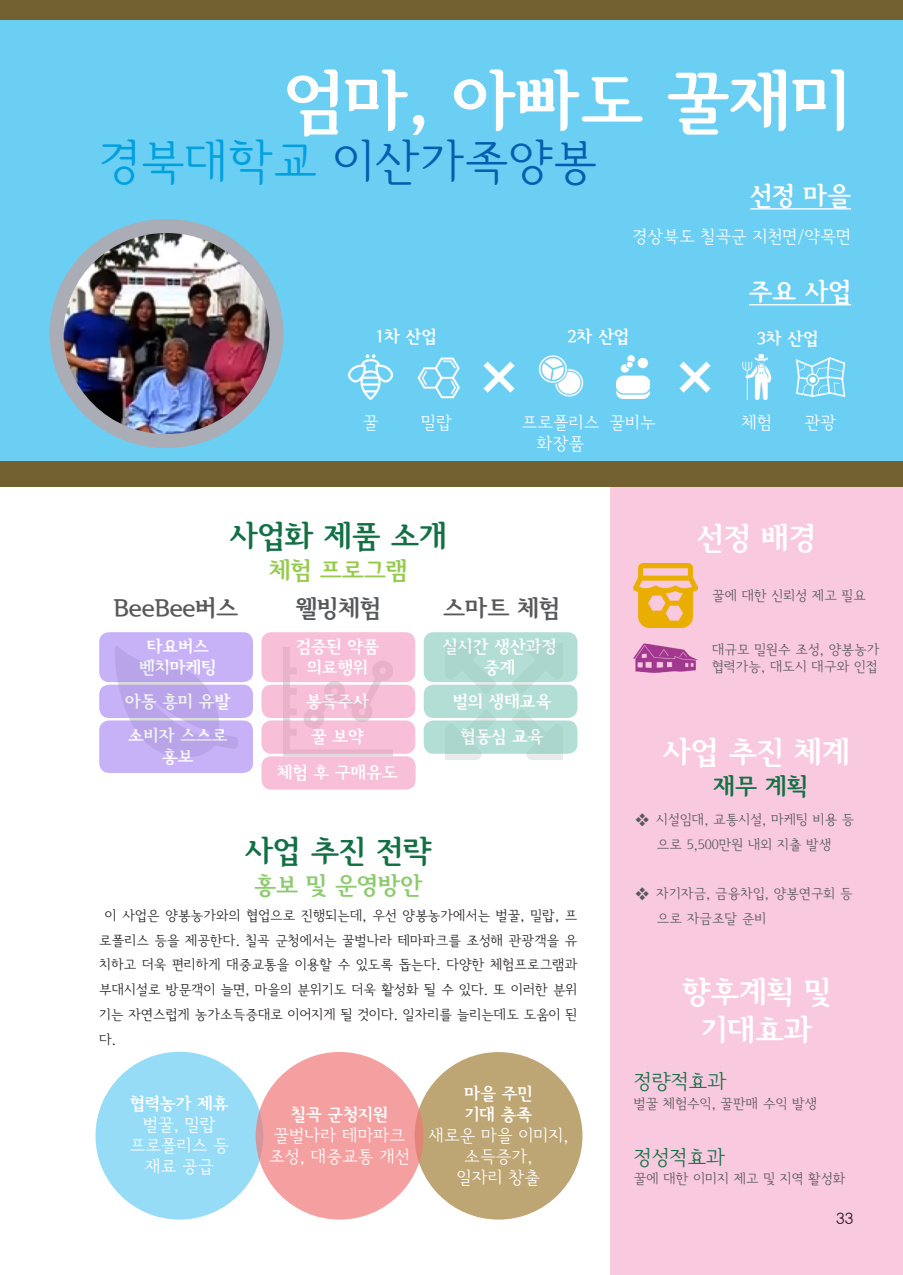
<style>
.page{position:relative;width:903px;height:1275px;background:#fff}
.page>*{position:absolute;margin:0;border:0;box-sizing:border-box;transform-origin:0 0}
.t1{font:70px "Seoul Hangang EB";color:#fff}
.t2{font:49px "Seoul Hangang L";color:#0160ae}
.t3{font:31.5px "Seoul Hangang EB";color:#fff}
.t4{font:31.5px "Seoul Hangang EB";color:#127044}
.t5{font:26.25px "Seoul Hangang EB";color:#fff}
.t6{font:24.5px "Seoul Hangang EB";color:#57585a}
.t7{font:24.5px "Seoul Hangang EB";color:#8eca70}
.t8{font:24.5px "Seoul Hangang EB";color:#96ca4e}
.t9{font:24.5px "Seoul Hangang EB";color:#127044}
.t10{font:21px "Seoul Hangang L";color:#127044}
.t11{font:17.5px/21px "Seoul Hangang EB";color:#fff;text-align:center}
.t12{font:17.5px/21px "Seoul Hangang L";color:#fff;text-align:center}
.t13{font:14px/24.8px "Seoul Hangang L";color:#231f20;text-align:justify}
.t14{font:14px/16.8px "Seoul Hangang L";color:#57585a}
.t15{font:14px "Korean DREAM1 R";color:#231f20}
.s1{color:#00a0df}
.s2{font-size:17.5px}
</style>
<div class="page">
<div style="left:610px;top:486px;width:293px;height:789px;background:#f9cadf"></div>
<div style="left:0;top:0;width:903px;height:486px;background:#726030"></div>
<div style="left:0;top:20px;width:903px;height:441px;background:#6bcef3"></div>
<hr style="left:750px;top:208px;width:101px;height:1px;background:#fff">
<hr style="left:749px;top:304px;width:102px;height:1px;background:#fff">
<img style="left:634px;top:564px;width:63px;height:63px">
<img style="left:634px;top:643px;width:63px;height:30px">
<img style="left:57px;top:226px;width:219px;height:215px">
<div style="left:50px;top:219px;width:233px;height:229px;border:14px solid #aaadb6;border-radius:50%"></div>
<img style="left:99px;top:632px;width:164px;height:141px">
<img style="left:284px;top:682px;width:108px;height:74px">
<img style="left:446px;top:682px;width:116px;height:78px">
<div style="left:95px;top:1052px;width:168px;height:168px;background:#97dcf6;border-radius:50%"></div>
<div style="left:415px;top:1052px;width:167px;height:168px;background:#bda574;border-radius:50%"></div>
<div style="left:99px;top:632px;width:154px;height:50px;background:linear-gradient(to right,#c1abf1,#c7b1f7);border-radius:10px"></div>
<div style="left:99px;top:685px;width:154px;height:33px;background:linear-gradient(to right,#bca7ec,#c1acf1);border-radius:10px"></div>
<div style="left:99px;top:720px;width:154px;height:53px;background:linear-gradient(to right,#c4aef4,#c1acf1);border-radius:10px"></div>
<div style="left:261px;top:632px;width:154px;height:50px;background:linear-gradient(to right,#f6bed7,#f6bed7);border-radius:10px"></div>
<div style="left:261px;top:685px;width:154px;height:33px;background:linear-gradient(to right,#f2bad3,#f4bdd5);border-radius:10px"></div>
<div style="left:261px;top:720px;width:154px;height:34px;background:linear-gradient(to right,#f3bbd4,#f6bed7);border-radius:10px"></div>
<div style="left:424px;top:632px;width:153px;height:50px;background:#b3ded5;border-radius:10px"></div>
<div style="left:424px;top:685px;width:153px;height:33px;background:#b3ded5;border-radius:10px"></div>
<div style="left:424px;top:720px;width:153px;height:34px;background:#b3ded5;border-radius:10px"></div>
<div style="left:261px;top:756px;width:155px;height:34px;background:#f7bfd8;border-radius:10px"></div>
<div style="left:256px;top:1052px;width:167px;height:168px;background:#f5a0a0;border-radius:50%"></div>
<img style="left:417px;top:357px;width:43px;height:42px">
<img style="left:538px;top:355px;width:46px;height:42px">
<img style="left:616px;top:356px;width:33px;height:42px">
<img style="left:742px;top:355px;width:30px;height:44px">
<img style="left:483px;top:361px;width:32px;height:32px">
<img style="left:679px;top:361px;width:32px;height:32px">
<img style="left:347px;top:354px;width:47px;height:47px">
<img style="left:796px;top:357px;width:49px;height:41px">
<p class="t1" style="left:285px;top:58px;width:568px">엄마, 아빠도 꿀재미</p>
<p class="t2" style="left:99px;top:135px;width:499px"><span class="s1">경북대학교</span> 이산가족양봉</p>
<p class="t5" style="left:750px;top:179px;width:102px">선정 마을</p>
<p class="t12" style="left:632px;top:226px;width:220px">경상북도 칠곡군 지천면/약목면</p>
<p class="t5" style="left:749px;top:275px;width:104px">주요 사업</p>
<p class="t11" style="left:375px;top:326px;width:63px">1차 산업</p>
<p class="t11" style="left:568px;top:326px;width:63px">2차 산업</p>
<p class="t11" style="left:757px;top:327px;width:63px">3차 산업</p>
<p class="t12" style="left:421px;top:412px;width:32px">밀랍</p>
<p class="t12" style="left:522px;top:412px;width:79px">프로폴리스</p>
<p class="t12" style="left:537px;top:433px;width:49px">화장품</p>
<p class="t12" style="left:609px;top:412px;width:48px">꿀비누</p>
<p class="t12" style="left:741px;top:412px;width:32px">체험</p>
<p class="t12" style="left:363px;top:412px;width:17px">꿀</p>
<p class="t12" style="left:805px;top:412px;width:33px">관광</p>
<p class="t4" style="left:229px;top:516px;width:219px">사업화 제품 소개</p>
<p class="t8" style="left:269px;top:555px;width:140px">체험 프로그램</p>
<p class="t6" style="left:114px;top:593px;width:126px">BeeBee버스</p>
<p class="t6" style="left:296px;top:593px;width:87px">웰빙체험</p>
<p class="t6" style="left:443px;top:593px;width:119px">스마트 체험</p>
<p class="t11" style="left:139px;top:635px;width:78px">타요버스 벤치마케팅</p>
<p class="t11" style="left:125px;top:683px;width:107px;line-height:34.8px;text-align:left">아동 흥미 유발 소비자 스스로</p>
<p class="t11" style="left:162px;top:746px;width:33px">홍보</p>
<p class="t11" style="left:296px;top:635px;width:84px">검증된 약품 의료행위</p>
<p class="t11" style="left:306px;top:683px;width:65px;line-height:35.9px;text-align:left">봉독주사 꿀 보약</p>
<p class="t11" style="left:277px;top:762px;width:122px">체험 후 구매유도</p>
<p class="t11" style="left:443px;top:635px;width:115px">실시간 생산과정 중계</p>
<p class="t11" style="left:453px;top:683px;width:100px;line-height:35.9px">벌의 생태교육 협동심 교육</p>
<p class="t4" style="left:245px;top:831px;width:188px">사업 추진 전략</p>
<p class="t7" style="left:254px;top:870px;width:170px">홍보 및 운영방안</p>
<p class="t13" style="left:99px;top:903px;width:480px;text-indent:6px">이 사업은 양봉농가와의 협업으로 진행되는데, 우선 양봉농가에서는 벌꿀, 밀랍, 프 로폴리스 등을 제공한다. 칠곡 군청에서는 꿀벌나라 테마파크를 조성해 관광객을 유 치하고 더욱 편리하게 대중교통을 이용할 수 있도록 돕는다. 다양한 체험프로그램과 부대시설로 방문객이 늘면, 마을의 분위기도 더욱 활성화 될 수 있다. 또 이러한 분위 기는 자연스럽게 농가소득증대로 이어지게 될 것이다. 일자리를 늘리는데도 도움이 된 다.</p>
<p class="t11" style="left:130px;top:1093px;width:100px">협력농가 제휴</p>
<p class="t12" style="left:143px;top:1114px;width:74px">벌꿀, 밀랍</p>
<p class="t12" style="left:130px;top:1135px;width:101px">프로폴리스 등</p>
<p class="t12" style="left:145px;top:1156px;width:70px">재료 공급</p>
<p class="t11" style="left:291px;top:1104px;width:98px">칠곡 군청지원</p>
<p class="t12" style="left:274px;top:1125px;width:133px">꿀벌나라 테마파크</p>
<p class="t12" style="left:269px;top:1146px;width:142px">조성, 대중교통 개선</p>
<p class="t11" style="left:464px;top:1082px;width:70px">마을 주민</p>
<p class="t11" style="left:465px;top:1103px;width:69px">기대 충족</p>
<p class="t12" style="left:428px;top:1125px;width:142px">새로운 마을 이미지, 소득증가,</p>
<p class="t12" style="left:457px;top:1167px;width:85px">일자리 창출</p>
<p class="t3" style="left:697px;top:519px;width:120px">선정 배경</p>
<p class="t14" style="left:712px;top:587px;width:155px">꿀에 대한 신뢰성 제고 필요</p>
<p class="t14" style="left:712px;top:642px;width:169px">대규모 밀원수 조성, 양봉농가 협력가능, 대도시 대구와 인접</p>
<p class="t3" style="left:663px;top:732px;width:189px">사업 추진 체계</p>
<p class="t9" style="left:713px;top:771px;width:96px">재무 계획</p>
<p class="t14" style="left:634px;top:811px;width:222px"><span class="s2">❖</span> 시설임대, 교통시설, 마케팅 비용 등</p>
<p class="t14" style="left:657px;top:836px;width:176px">으로 5,500만원 내외 지출 발생</p>
<p class="t14" style="left:634px;top:885px;width:220px"><span class="s2">❖</span> 자기자금, 금융차입, 양봉연구회 등</p>
<p class="t14" style="left:657px;top:910px;width:111px">으로 자금조달 준비</p>
<p class="t3" style="left:682px;top:973px;width:150px">향후계획 및</p>
<p class="t3" style="left:701px;top:1010px;width:113px">기대효과</p>
<p class="t10" style="left:634px;top:1070px;width:94px">정량적효과</p>
<p class="t14" style="left:634px;top:1095px;width:185px">벌꿀 체험수익, 꿀판매 수익 발생</p>
<p class="t10" style="left:634px;top:1146px;width:93px">정성적효과</p>
<p class="t14" style="left:634px;top:1170px;width:213px">꿀에 대한 이미지 제고 및 지역 활성화</p>
<p class="t15" style="left:836px;top:1211px;width:19px">33</p>
</div>
